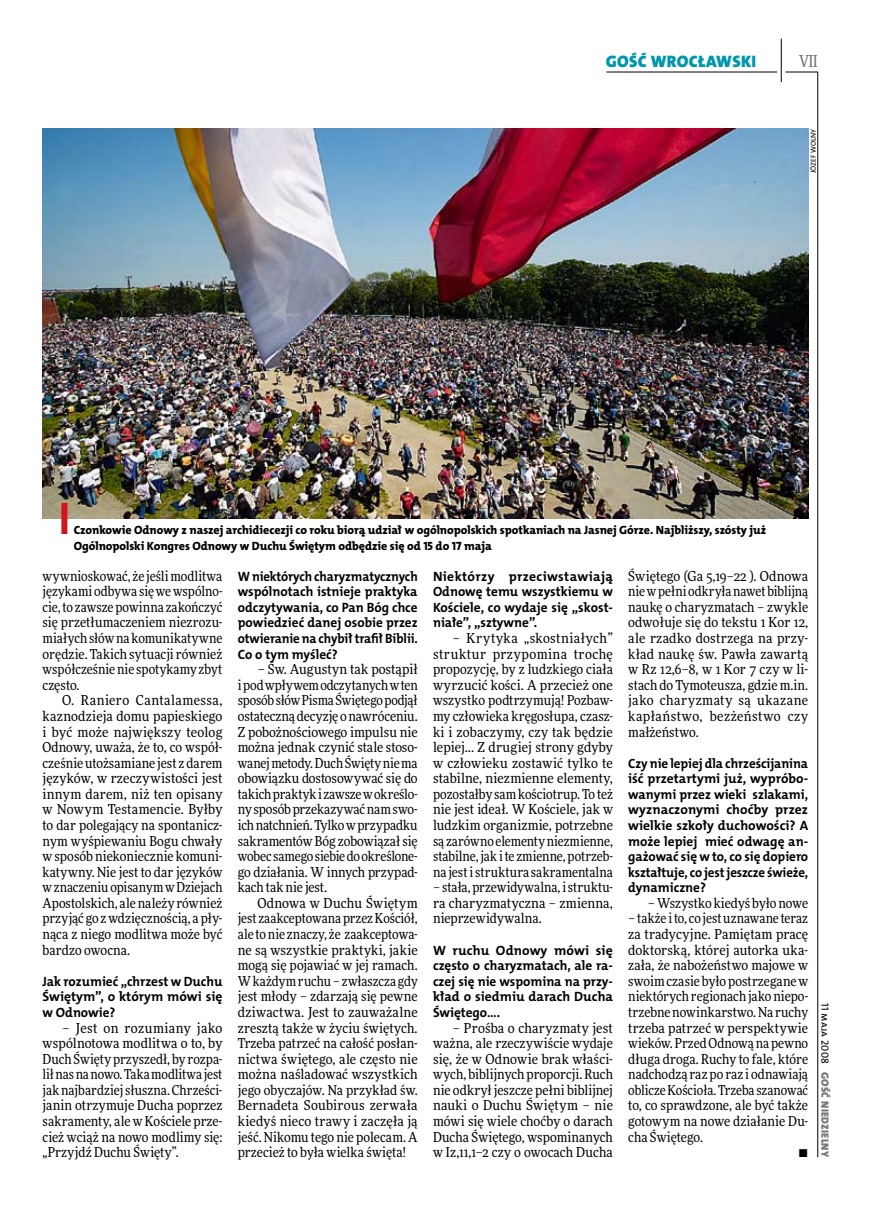
<style>
.page{position:relative;width:872px;height:1221px;background:#fff}
.page>*{position:absolute;margin:0;border:0;box-sizing:border-box;transform-origin:0 0}
.t1{font:16.65px "The Mix HP9 Blk";letter-spacing:.02em;color:#0097aa}
.t2{font:500 16.5px "Freeday Narrow";color:#787779;scale:.9 1}
.t3{font:13.8px/15.6px "Freeday Narrow News";letter-spacing:.005em;color:#000;text-align:justify}
.t4{font:13.5px/15.6px "The Mix HP7 Bld";color:#000;text-align:justify}
.t5{font:13.5px/15.6px "The Mix HP7 Bld";color:#000;text-align:justify;scale:.96 1}
.t6{font:12px/15.6px "The Mix HP8 Ex Bld";letter-spacing:-.005em;color:#000}
.t7{font:10.5px "The Mix HP9 Blk";letter-spacing:.025em;color:#787779}
.t8{font:10.5px "The Mix HP5 Plain";letter-spacing:.015em;color:#000}
.t9{font:7.2px "The Mix HP5 Plain";letter-spacing:.015em;color:#000}
</style>
<div class="page">
<hr style="left:817px;top:72px;width:1px;height:1084px;background:#000">
<hr style="left:781px;top:39px;width:1px;height:43px;background:#000">
<hr style="left:785px;top:72px;width:32px;height:1px;background:#000">
<hr style="left:606px;top:72px;width:171px;height:1px;background:#000">
<img style="left:43px;top:129px;width:765px;height:389px">
<div style="left:61px;top:503px;width:6px;height:31px;background:#d4151f"></div>
<p class="t1" style="left:605px;top:50px;width:152px">GOŚĆ WROCŁAWSKI</p>
<p class="t2" style="left:799px;top:50px;width:22px">VII</p>
<p class="t9" style="left:808px;top:173px;width:46px;rotate:-90deg">Józef wolny</p>
<p class="t6" style="left:74px;top:522px;width:694px">Czonkowie Odnowy z naszej archidiecezji co roku biorą udział w ogólnopolskich spotkaniach na Jasnej Górze. Najbliższy, szósty już<br>Ogólnopolski Kongres Odnowy w Duchu Świętym odbędzie się od 15 do 17 maja</p>
<p class="t3" style="left:43px;top:568px;width:181px">wywnioskować, że jeśli modlitwa językami odbywa się we wspólno&shy;cie, to zawsze powinna zakończyć się przetłumaczeniem niezrozu&shy;miałych słów na komunikatywne orędzie. Takich sytuacji również współcześnie nie spotykamy zbyt często.</p>
<p class="t3" style="left:43px;top:692px;width:181px;text-indent:20px">O. Raniero Cantalamessa, kaznodzieja domu papieskiego i być może największy teolog Odnowy, uważa, że to, co współ&shy;cześnie utożsamiane jest z darem języków, w rzeczywistości jest innym darem, niż ten opisany w Nowym Testamencie. Byłby to dar polegający na spontanicz&shy;nym wyśpiewaniu Bogu chwały w sposób niekoniecznie komuni&shy;katywny. Nie jest to dar języków wznaczeniu opisanym wDziejach Apostolskich, ale należy również przyjąć go zwdzięcznością, a pły&shy;nąca z niego modlitwa może być bardzo owocna.</p>
<p class="t4" style="left:43px;top:973px;width:181px">Jak rozumieć „chrzest w Duchu Świętym”, o którym mówi się w Odnowie?</p>
<p class="t3" style="left:43px;top:1019px;width:181px;text-indent:20px">– Jest on rozumiany jako wspólnotowa modlitwa o to, by Duch Święty przyszedł, by rozpa&shy;lił nas na nowo. Taka modlitwa jest jak najbardziej słuszna. Chrześci&shy;janin otrzymuje Ducha poprzez sakramenty, ale w Kościele prze&shy;cież wciąż na nowo modlimy się: „Przyjdź Duchu Święty”.</p>
<p class="t5" style="left:238px;top:568px;width:189px">W niektórych charyzmatycznych wspólnotach istnieje praktyka odczytywania, co Pan Bóg chce powiedzieć danej osobie przez otwieranie na chybił trafił Biblii.<br>Co o tym myśleć?</p>
<p class="t3" style="left:238px;top:661px;width:181px;text-indent:20px">– Św. Augustyn tak postąpił ipod wpływem odczytanych wten sposób słów Pisma Świętego podjął ostateczną decyzję onawróceniu.<br>Z pobożnościowego impulsu nie można jednak czynić stale stoso&shy;wanej metody. Duch Święty nie ma obowiązku dostosowywać się do takich praktyk i zawsze wokreślo&shy;ny sposób przekazywać nam swo&shy;ich natchnień. Tylko wprzypadku sakramentów Bóg zobowiązał się wobec samego siebie do określone&shy;go działania. W innych przypad&shy;kach tak nie jest.</p>
<p class="t3" style="left:238px;top:895px;width:181px;text-indent:20px">Odnowa w Duchu Świętym jest zaakceptowana przez Kościół, ale to nie znaczy, że zaakceptowa&shy;ne są wszystkie praktyki, jakie mogą się pojawiać w jej ramach.<br>W każdym ruchu – zwłaszcza gdy jest młody – zdarzają się pewne dziwactwa. Jest to zauważalne zresztą także w życiu świętych.<br>Trzeba patrzeć na całość posłan&shy;nictwa świętego, ale często nie można naśladować wszystkich jego obyczajów. Na przykład św.<br>Bernadeta Soubirous zerwała kiedyś nieco trawy i zaczęła ją jeść. Nikomu tego nie polecam. A przecież to była wielka święta!</p>
<p class="t4" style="left:433px;top:568px;width:181px">Niektórzy przeciwstawiają Odnowę temu wszystkiemu w Kościele, co wydaje się „skost&shy;niałe”, „sztywne”.</p>
<p class="t3" style="left:433px;top:630px;width:181px;text-indent:20px">– Krytyka „skostniałych” struktur przypomina trochę propozycję, by z ludzkiego ciała wyrzucić kości. A przecież one wszystko podtrzymują! Pozbaw&shy;my człowieka kręgosłupa, czasz&shy;ki i zobaczymy, czy tak będzie lepiej... Z drugiej strony gdyby w człowieku zostawić tylko te stabilne, niezmienne elementy, pozostałby sam kościotrup. To też nie jest ideał. W Kościele, jak w ludzkim organizmie, potrzebne są zarówno elementy niezmienne, stabilne, jak i te zmienne, potrzeb&shy;na jest i struktura sakramentalna</p>
<p class="t3" style="left:433px;top:879px;width:181px">– stała, przewidywalna, i struktu&shy;ra charyzmatyczna – zmienna, nieprzewidywalna.</p>
<p class="t4" style="left:433px;top:942px;width:181px">W ruchu Odnowy mówi się często o charyzmatach, ale ra&shy;czej się nie wspomina na przy&shy;kład o siedmiu darach Ducha Świętego....</p>
<p class="t3" style="left:433px;top:1019px;width:181px;text-indent:20px">– Prośba o charyzmaty jest ważna, ale rzeczywiście wydaje się, że w Odnowie brak właści&shy;wych, biblijnych proporcji. Ruch nie odkrył jeszcze pełni biblijnej nauki o Duchu Świętym – nie mówi się wiele choćby o darach Ducha Świętego, wspominanych w Iz,11,1–2 czy o owocach Ducha</p>
<p class="t3" style="left:628px;top:568px;width:181px">Świętego (Ga 5,19–22 ). Odnowa nie w pełni odkryła nawet biblijną naukę o charyzmatach – zwykle odwołuje się do tekstu 1 Kor 12, ale rzadko dostrzega na przy&shy;kład naukę św. Pawła zawartą w Rz 12,6–8, w 1 Kor 7 czy w li&shy;stach do Tymoteusza, gdzie m.in. jako charyzmaty są ukazane kapłaństwo, bezżeństwo czy małżeństwo.</p>
<p class="t4" style="left:628px;top:755px;width:181px">Czy nie lepiej dla chrześcijanina iść przetartymi już, wypróbo&shy;wanymi przez wieki szlakami, wyznaczonymi choćby przez wielkie szkoły duchowości? A może lepiej mieć odwagę an&shy;gażować się w to, co się dopiero kształtuje, co jest jeszcze świeże, dynamiczne?</p>
<p class="t3" style="left:648px;top:895px;width:162px">– Wszystko kiedyś było nowe</p>
<p class="t3" style="left:628px;top:910px;width:181px">– także i to, co jest uznawane teraz</p>
<p class="t3" style="left:628px;top:926px;width:181px">za tradycyjne. Pamiętam pracę</p>
<p class="t3" style="left:628px;top:941px;width:181px">doktorską, której autorka uka-</p>
<p class="t3" style="left:628px;top:957px;width:181px">zała, że nabożeństwo majowe w</p>
<p class="t3" style="left:628px;top:972px;width:181px">swoim czasie było postrzegane w</p>
<p class="t3" style="left:628px;top:988px;width:181px">niektórych regionach jako niepo-</p>
<p class="t3" style="left:628px;top:1004px;width:181px">trzebne nowinkarstwo. Na ruchy</p>
<p class="t3" style="left:628px;top:1019px;width:181px">trzeba patrzeć w perspektywie</p>
<p class="t3" style="left:628px;top:1035px;width:181px">wieków. Przed Odnową na pewno</p>
<p class="t3" style="left:628px;top:1050px;width:181px">długa droga. Ruchy to fale, które</p>
<p class="t3" style="left:628px;top:1066px;width:181px">nadchodzą raz po raz i odnawiają</p>
<p class="t3" style="left:628px;top:1081px;width:181px">oblicze Kościoła. Trzeba szanować</p>
<p class="t3" style="left:628px;top:1097px;width:181px">to, co sprawdzone, ale być także</p>
<p class="t3" style="left:628px;top:1112px;width:181px">gotowym na nowe działanie Du-</p>
<p class="t3" style="left:628px;top:1128px;width:76px">cha Świętego.</p>
<p class="t3" style="left:798px;top:1144px;width:11px">•</p>
<p class="t8" style="left:832px;top:1002px;width:62px;rotate:90deg">11 maja 2008</p>
<p class="t7" style="left:832px;top:1071px;width:87px;rotate:90deg">GOŚĆ NIEDZIELNY</p>
</div>
